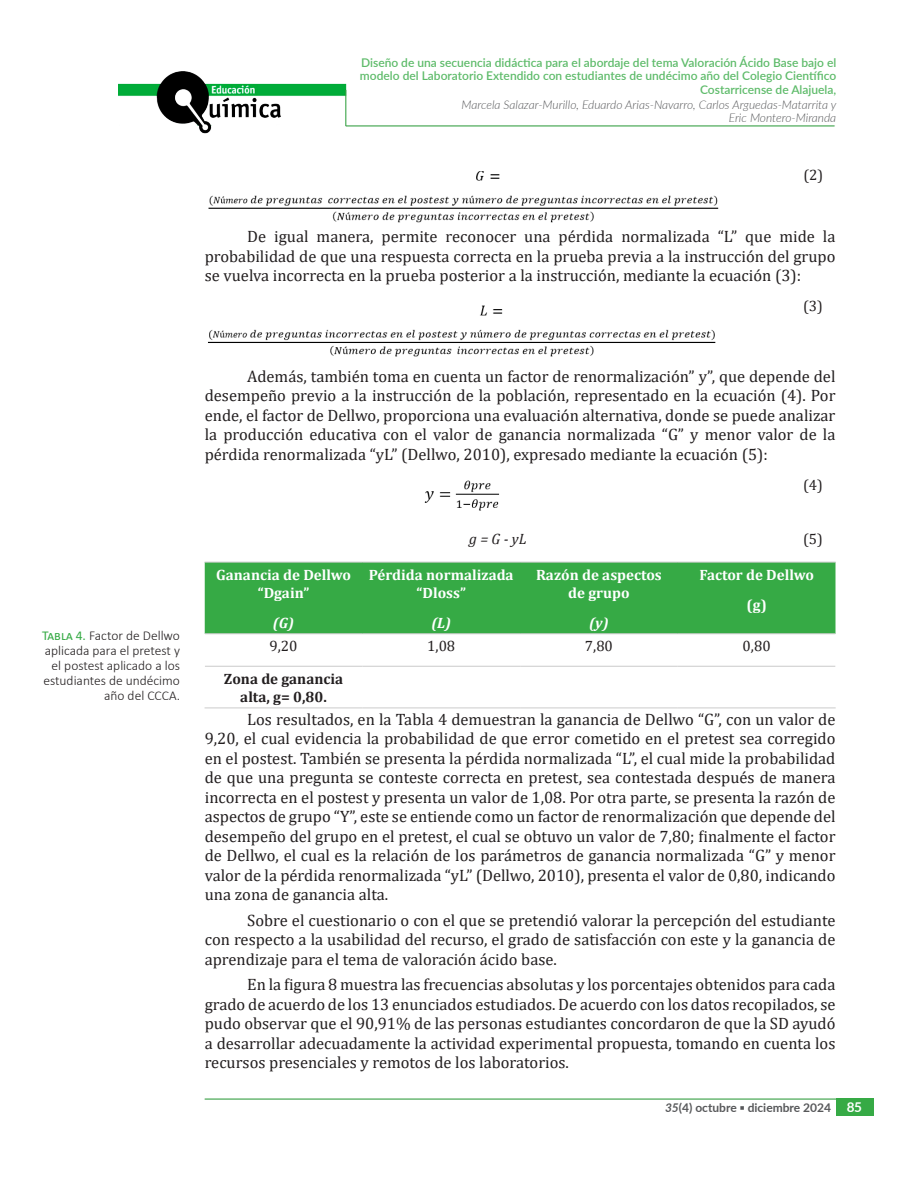
<style>
.page{position:relative;width:918px;height:1188px;background:#fff}
.page>*{position:absolute;margin:0;border:0;box-sizing:border-box;transform-origin:0 0}
.P-San{font:16.5px/19.5px "Cambria";color:#231f20;text-align:justify}
.TabCabeza{font:700 15px/18px "Cambria";color:#fff;text-align:center}
.TabCenter{font:15px "Cambria";color:#231f20}
.TabCenter-2{font:700 15px/18px "Cambria";color:#231f20;text-align:center}
.TabCabeza-2{font:italic 700 15px "Cambria";color:#fff}
.TabCenter-3{font:italic 15px "Cambria";color:#231f20}
.PieImg{font:300 13.5px/15px "Calibri";color:#231f20;text-align:right}
.t1{font:600 12px/13.5px "Lato";color:#5ebb6a;text-align:right}
.t2{font:italic 300 12px/13.5px "Lato";color:#57585a;text-align:right}
.t3{font:700 12px "Lato";color:#57585a}
.s1{font-weight:400;color:#36aa45}
.s2{font-style:italic}
.s3{font-size:13.5px;color:#fff}
</style>
<div class="page">
<hr style="left:204px;top:1098px;width:634px;height:2px;background:#9dd0a3">
<hr style="left:205px;top:1099px;width:632px;height:1px;background:#36aa45">
<div style="left:836px;top:1098px;width:37px;height:18px;background:#36aa45"></div>
<img style="left:119px;top:72px;width:228px;height:62px">
<hr style="left:345px;top:125px;width:491px;height:2px;background:#85c38d">
<hr style="left:346px;top:126px;width:489px;height:1px;background:#36aa45">
<hr style="left:345px;top:89px;width:2px;height:38px;background:#231f20;opacity:.44">
<hr style="left:346px;top:90px;width:1px;height:36px;background:#36aa45">
<div style="left:205px;top:563px;width:631px;height:71px;background:#36aa45"></div>
<hr style="left:205px;top:562px;width:157px;height:1px;background:#cbcbcb">
<hr style="left:362px;top:562px;width:158px;height:1px;background:#cbcbcb">
<hr style="left:520px;top:562px;width:158px;height:1px;background:#cbcbcb">
<hr style="left:678px;top:562px;width:158px;height:1px;background:#cbcbcb">
<hr style="left:205px;top:634px;width:157px;height:1px;background:#cbcbcb">
<hr style="left:362px;top:634px;width:158px;height:1px;background:#cbcbcb">
<hr style="left:520px;top:634px;width:158px;height:1px;background:#cbcbcb">
<hr style="left:678px;top:634px;width:157px;height:1px;background:#cbcbcb">
<hr style="left:205px;top:666px;width:157px;height:1px;background:#cbcbcb">
<hr style="left:362px;top:666px;width:158px;height:1px;background:#cbcbcb">
<hr style="left:520px;top:666px;width:158px;height:1px;background:#cbcbcb">
<hr style="left:678px;top:666px;width:157px;height:1px;background:#cbcbcb">
<hr style="left:205px;top:708px;width:157px;height:1px;background:#cbcbcb">
<hr style="left:362px;top:708px;width:158px;height:1px;background:#cbcbcb">
<hr style="left:520px;top:708px;width:158px;height:1px;background:#cbcbcb">
<hr style="left:678px;top:708px;width:158px;height:1px;background:#cbcbcb">
<img style="left:208px;top:171px;width:511px;height:52px">
<img style="left:208px;top:305px;width:508px;height:52px">
<img style="left:424px;top:480px;width:76px;height:31px">
<p class="PieImg" style="left:42px;top:628px;width:139px"><span class="s1">Tabla 4.</span> Factor de Dellwo aplicada para el pretest y el postest aplicado a los estudiantes de undécimo año del CCCA.</p>
<p class="t1" style="left:360px;top:55px;width:478px">Diseño de una secuencia didáctica para el abordaje del tema Valoración Ácido Base bajo el modelo del Laboratorio Extendido con estudiantes de undécimo año del Colegio Científico<br>Costarricense de Alajuela,</p>
<p class="t2" style="left:462px;top:97px;width:376px">Marcela Salazar-Murillo, Eduardo Arias-Navarro, Carlos Arguedas-Matarrita y<br>Eric Montero-Miranda</p>
<p class="TabCenter" style="left:803px;top:166px;width:21px">(2)</p>
<p class="P-San" style="left:205px;top:227px;width:632px;text-indent:43px">De igual manera, permite reconocer una pérdida normalizada “L” que mide la probabilidad de que una respuesta correcta en la prueba previa a la instrucción del grupo se vuelva incorrecta en la prueba posterior a la instrucción, mediante la ecuación (3):</p>
<p class="TabCenter" style="left:803px;top:297px;width:21px">(3)</p>
<p class="P-San" style="left:205px;top:366px;width:632px;text-indent:43px">Además, también toma en cuenta un factor de renormalización” y”, que depende del desempeño previo a la instrucción de la población, representado en la ecuación (4). Por ende, el factor de Dellwo, proporciona una evaluación alternativa, donde se puede analizar la producción educativa con el valor de ganancia normalizada “G” y menor valor de la pérdida renormalizada “yL” (Dellwo, 2010), expresado mediante la ecuación (5):</p>
<p class="TabCenter" style="left:803px;top:476px;width:21px">(4)</p>
<p class="TabCabeza" style="left:216px;top:565px;width:136px">Ganancia de Dellwo “Dgain”</p>
<p class="TabCabeza-2" style="left:273px;top:612px;width:23px">(G)</p>
<p class="TabCenter-3" style="left:469px;top:528px;width:59px">g = G - yL</p>
<p class="TabCenter" style="left:803px;top:530px;width:21px">(5)</p>
<p class="TabCabeza" style="left:369px;top:565px;width:146px">Pérdida normalizada “Dloss”</p>
<p class="TabCabeza-2" style="left:431px;top:612px;width:21px">(L)</p>
<p class="TabCabeza" style="left:536px;top:565px;width:127px">Razón de aspectos de grupo</p>
<p class="TabCabeza-2" style="left:589px;top:612px;width:21px">(y)</p>
<p class="TabCabeza" style="left:699px;top:565px;width:116px">Factor de Dellwo</p>
<p class="TabCabeza" style="left:747px;top:595px;width:22px">(g)</p>
<p class="TabCenter" style="left:270px;top:637px;width:30px">9,20</p>
<p class="TabCenter" style="left:427px;top:637px;width:30px">1,08</p>
<p class="TabCenter" style="left:585px;top:637px;width:30px">7,80</p>
<p class="TabCenter" style="left:743px;top:637px;width:30px">0,80</p>
<p class="TabCenter-2" style="left:224px;top:669px;width:121px">Zona de ganancia alta, g= 0,80.</p>
<p class="P-San" style="left:205px;top:709px;width:632px;text-indent:43px">Los resultados, en la Tabla 4 demuestran la ganancia de Dellwo “G”, con un valor de 9,20, el cual evidencia la probabilidad de que error cometido en el pretest sea corregido en el postest. También se presenta la pérdida normalizada “L”, el cual mide la probabilidad de que una pregunta se conteste correcta en pretest, sea contestada después de manera incorrecta en el postest y presenta un valor de 1,08. Por otra parte, se presenta la razón de aspectos de grupo “Y”, este se entiende como un factor de renormalización que depende del desempeño del grupo en el pretest, el cual se obtuvo un valor de 7,80; finalmente el factor de Dellwo, el cual es la relación de los parámetros de ganancia normalizada “G” y menor valor de la pérdida renormalizada “yL” (Dellwo, 2010), presenta el valor de 0,80, indicando una zona de ganancia alta.</p>
<p class="P-San" style="left:205px;top:910px;width:632px;text-indent:43px">Sobre el cuestionario o con el que se pretendió valorar la percepción del estudiante con respecto a la usabilidad del recurso, el grado de satisfacción con este y la ganancia de aprendizaje para el tema de valoración ácido base.</p>
<p class="P-San" style="left:205px;top:975px;width:632px;text-indent:43px">En la figura 8 muestra las frecuencias absolutas y los porcentajes obtenidos para cada grado de acuerdo de los 13 enunciados estudiados. De acuerdo con los datos recopilados, se pudo observar que el 90,91% de las personas estudiantes concordaron de que la SD ayudó a desarrollar adecuadamente la actividad experimental propuesta, tomando en cuenta los recursos presenciales y remotos de los laboratorios.</p>
<p class="t3" style="left:665px;top:1099px;width:199px"><span class="s2">35</span>(4) octubre ▪ diciembre 2024 <span class="s3">85</span></p>
</div>
